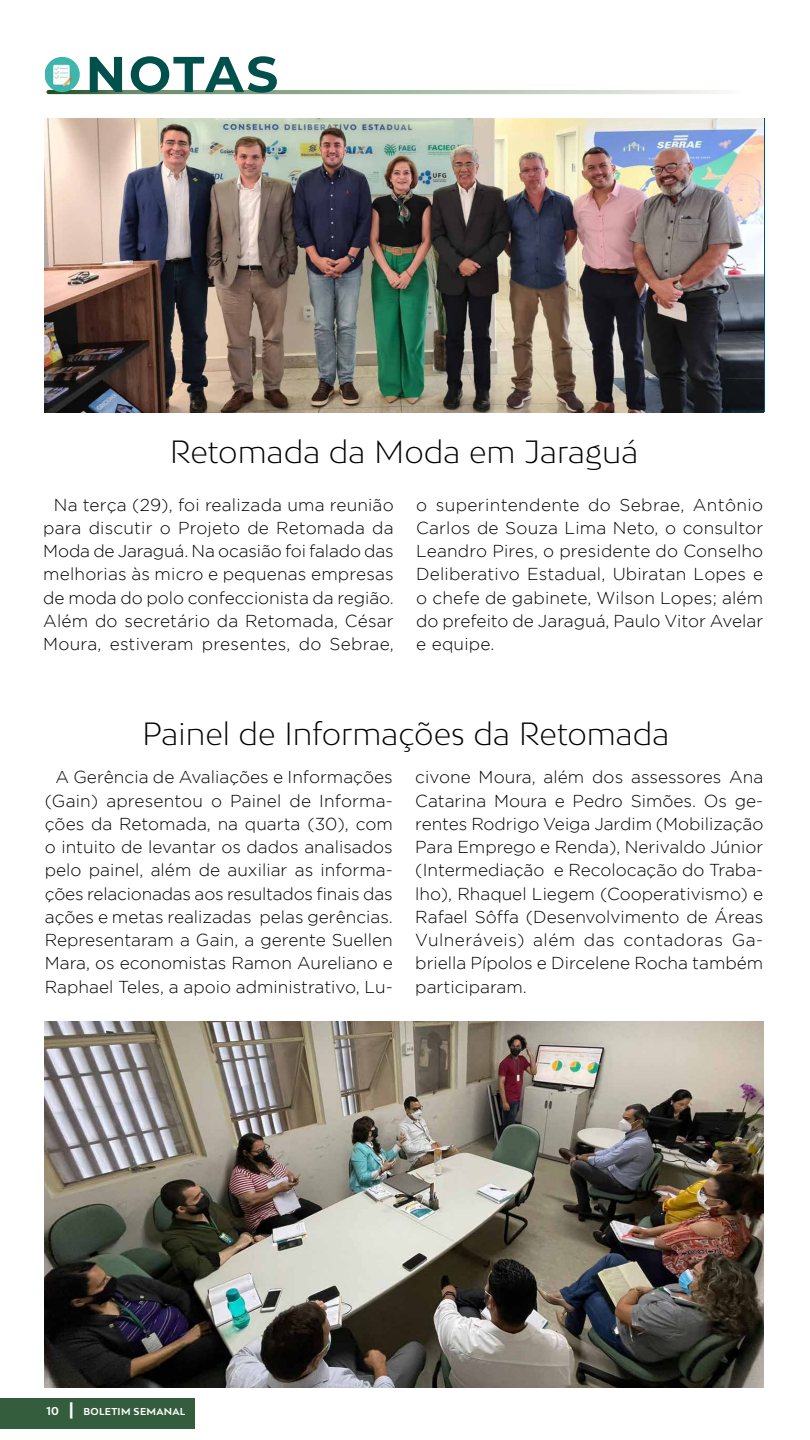
<style>
.page{position:relative;width:810px;height:1440px;background:#fff}
.page>*{position:absolute;margin:0;border:0;box-sizing:border-box;transform-origin:0 0}
.t1{font:700 50.32px "Montserrat";letter-spacing:.045em;color:#02504c}
.t2{font:300 30.38px "Bw Mitga";color:#000}
.t3{font:300 17.25px/23.2px "Gotham";color:#000;text-align:justify}
.t4{font:700 9.45px "Bw Mitga";letter-spacing:.03em;color:#fff}
.s1{font-size:10.88px}
.s2{font-size:16.27px}
</style>
<div class="page">
<div style="left:0;top:1398px;width:195px;height:31px;background:#335d3d"></div>
<svg style="left:46px;top:90px;width:719px;height:4px"></svg>
<img style="left:45px;top:57px;width:35px;height:35px">
<img style="left:45px;top:118px;width:718px;height:294px">
<img style="left:45px;top:1022px;width:718px;height:366px">
<h1 class="t1" style="left:86px;top:38px;width:194px">NOTAS</h1>
<h2 class="t2" style="left:170px;top:432px;width:470px">Retomada da Moda em Jaraguá</h2>
<p class="t3" style="left:43px;top:493px;width:352px;text-indent:11px">Na terça (29), foi realizada uma reunião para discutir o Projeto de Retomada da Moda de Jaraguá. Na ocasião foi falado das melhorias às micro e pequenas empresas de moda do polo confeccionista da região.<br>Além do secretário da Retomada, César Moura, estiveram presentes, do Sebrae,</p>
<p class="t3" style="left:416px;top:493px;width:349px">o superintendente do Sebrae, Antônio Carlos de Souza Lima Neto, o consultor Leandro Pires, o presidente do Conselho Deliberativo Estadual, Ubiratan Lopes e o chefe de gabinete, Wilson Lopes; além do prefeito de Jaraguá, Paulo Vitor Avelar e equipe.</p>
<h2 class="t2" style="left:142px;top:714px;width:529px">Painel de Informações da Retomada</h2>
<p class="t3" style="left:45px;top:765px;width:350px;text-indent:11px">A Gerência de Avaliações e Informações (Gain) apresentou o Painel de Informa&shy;ções da Retomada, na quarta (30), com o intuito de levantar os dados analisados pelo painel, além de auxiliar as informa&shy;ções relacionadas aos resultados finais das ações e metas realizadas pelas gerências.<br>Representaram a Gain, a gerente Suellen Mara, os economistas Ramon Aureliano e Raphael Teles, a apoio administrativo, Lu-</p>
<p class="t3" style="left:415px;top:765px;width:350px">civone Moura, além dos assessores Ana Catarina Moura e Pedro Simões. Os ge&shy;rentes Rodrigo Veiga Jardim (Mobilização Para Emprego e Renda), Nerivaldo Júnior (Intermediação e Recolocação do Traba&shy;lho), Rhaquel Liegem (Cooperativismo) e Rafael Sôffa (Desenvolvimento de Áreas Vulneráveis) além das contadoras Ga&shy;briella Pípolos e Dircelene Rocha também participaram.</p>
<p class="t4" style="left:46px;top:1405px;width:140px"><span class="s1">10</span> <span class="s2">|</span> BOLETIM SEMANAL</p>
</div>
